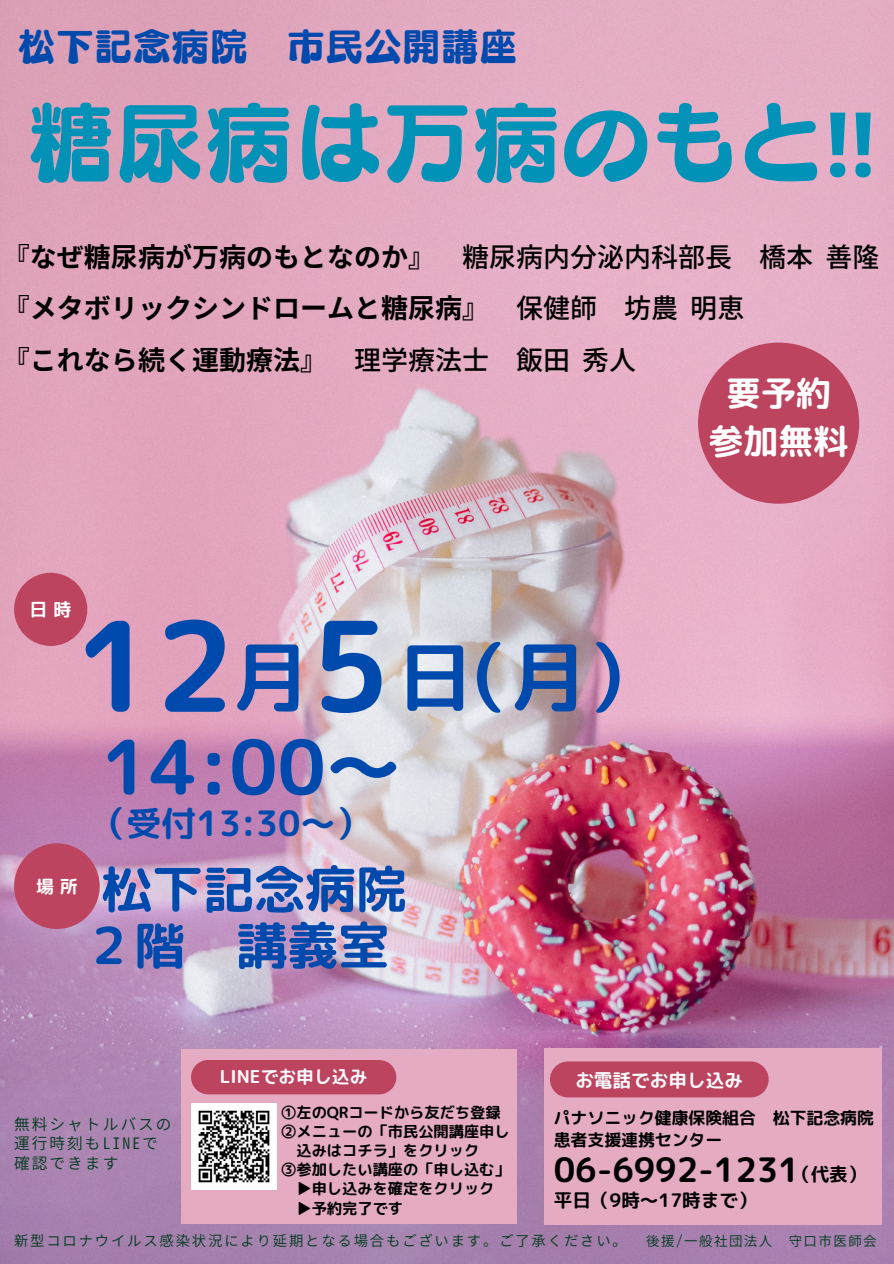
<style>
.page{position:relative;width:894px;height:1264px;background:#fff}
.page>*{position:absolute;margin:0;border:0;box-sizing:border-box;transform-origin:0 0}
.t1{font:89.1px "TEST Slump DB";color:#0292b7}
.t2{font:75.3px/90.2px "rounded mplus 1 p bold";color:#004aad}
.t3{font:51px/56.2px "rounded mplus 1 p bold";color:#004aad;text-align:center}
.t4{font:38.4px "TEST Slump DB";color:#004aad}
.t5{font:34.95px "rounded mplus 1 p bold";color:#004aad}
.t6{font:34.95px/48.4px "rounded mplus 1 p bold";color:#fff;text-align:center}
.t7{font:33.6px "rounded mplus 1 p bold";letter-spacing:-.005em;color:#000}
.t8{font:700 27px/51.2px "Noto Sans JP";color:#000}
.t9{font:18.6px "rounded mplus 1 p bold";letter-spacing:-.005em;color:#000}
.t10{font:18.6px "rounded mplus 1 p bold";color:#f9fafd}
.t11{font:18px "rounded mplus 1 p bold";color:#fff}
.t12{font:17.85px "rounded mplus 1 p bold";color:#f9fafd}
.t13{font:16.95px/21.8px "rounded mplus 1 p bold";letter-spacing:-.005em;color:#000}
.t14{font:15.6px/19.8px "Gen Ei Gothic M SL";letter-spacing:.13em;color:#003b1c}
.t15{font:15.3px "rounded mplus 1 p bold";letter-spacing:-.005em;color:#000}
.t16{font:14.25px "Gen Ei Gothic M SL";letter-spacing:.13em;color:#003b1c}
.t17{font:13.5px "Gen Ei Gothic M SL";letter-spacing:.105em;color:#003b1c}
.s1{font-family:"Noto Sans";font-weight:700}
.s2{font-weight:500}
.s3{font-size:124.5px}
.s4{font-size:18.6px}
</style>
<div class="page">
<img style="left:0;top:0;width:893px;height:1263px">
<div style="left:181px;top:1049px;width:335px;height:175px;background:#e4abc3"></div>
<div style="left:191px;top:1060px;width:205px;height:34px;background:#bc445f"></div>
<img style="left:191px;top:1103px;width:86px;height:86px">
<div style="left:544px;top:1048px;width:337px;height:176px;background:#e4abc3"></div>
<div style="left:550px;top:1061px;width:218px;height:36px;background:#bc445f"></div>
<div style="left:14px;top:572px;width:73px;height:74px;background:#bc445f;border-radius:50%"></div>
<div style="left:14px;top:843px;width:86px;height:86px;background:#bc445f;border-radius:50%"></div>
<div style="left:697px;top:342px;width:161px;height:161px;background:#bc445f;border-radius:50%"></div>
<h3 class="t4" style="left:17px;top:27px;width:502px">松下記念病院 市民公開講座</h3>
<h1 class="t1" style="left:26px;top:98px;width:850px">糖尿病は万病のもと<span class="s1">‼</span></h1>
<h3 class="t8" style="left:3px;top:230px;width:877px">『なぜ糖尿病が万病のもとなのか』 <span class="s2">糖尿病内分泌内科部長 橋本善隆</span>『メタボリックシンドロームと糖尿病』 <span class="s2">保健師 坊農明恵<br></span>『これなら続く運動療法』 <span class="s2">理学療法士 飯田 秀人</span></h3>
<p class="t11" style="left:30px;top:596px;width:43px">日時</p>
<h2 class="t2" style="left:101px;top:631px;width:561px;text-indent:-26px"><span class="s3">12</span>月<span class="s3">5</span>日（月）<br>14:00～</h2>
<h3 class="t5" style="left:91px;top:798px;width:280px">（受付13:30～）</h3>
<h3 class="t3" style="left:83px;top:860px;width:325px">松下記念病院<br>２階 講義室</h3>
<p class="t11" style="left:36px;top:873px;width:43px">場所</p>
<h3 class="t6" style="left:708px;top:368px;width:141px">要予約参加無料</h3>
<p class="t14" style="left:14px;top:1114px;width:159px">無料シャトルバスの運行時刻もLINEで確認できます</p>
<p class="t12" style="left:220px;top:1063px;width:149px">LINEでお申し込み</p>
<p class="t15" style="left:281px;top:1101px;width:221px">①左のQRコードから友だち登録</p>
<p class="t15" style="left:281px;top:1120px;width:230px">②メニューの「市民公開講座申し</p>
<p class="t15" style="left:296px;top:1139px;width:184px">込みはコチラ」をクリック</p>
<p class="t15" style="left:281px;top:1158px;width:230px">③参加したい講座の「申し込む」</p>
<p class="t15" style="left:296px;top:1177px;width:199px">▶申し込みを確定をクリック</p>
<p class="t15" style="left:296px;top:1197px;width:108px">▶予約完了です</p>
<p class="t10" style="left:575px;top:1066px;width:169px">お電話でお申し込み</p>
<p class="t13" style="left:553px;top:1107px;width:321px">パナソニック健康保険組合 松下記念病院患者支援連携センター</p>
<h3 class="t7" style="left:553px;top:1146px;width:314px">06-6992-1231<span class="s4">（代表）</span></h3>
<p class="t9" style="left:553px;top:1187px;width:204px">平日（9時～17時まで）</p>
<p class="t16" style="left:14px;top:1231px;width:614px">新型コロナウイルス感染状況により延期となる場合もございます。ご了承ください。</p>
<p class="t17" style="left:646px;top:1231px;width:232px">後援/一般社団法人 守口市医師会</p>
</div>
